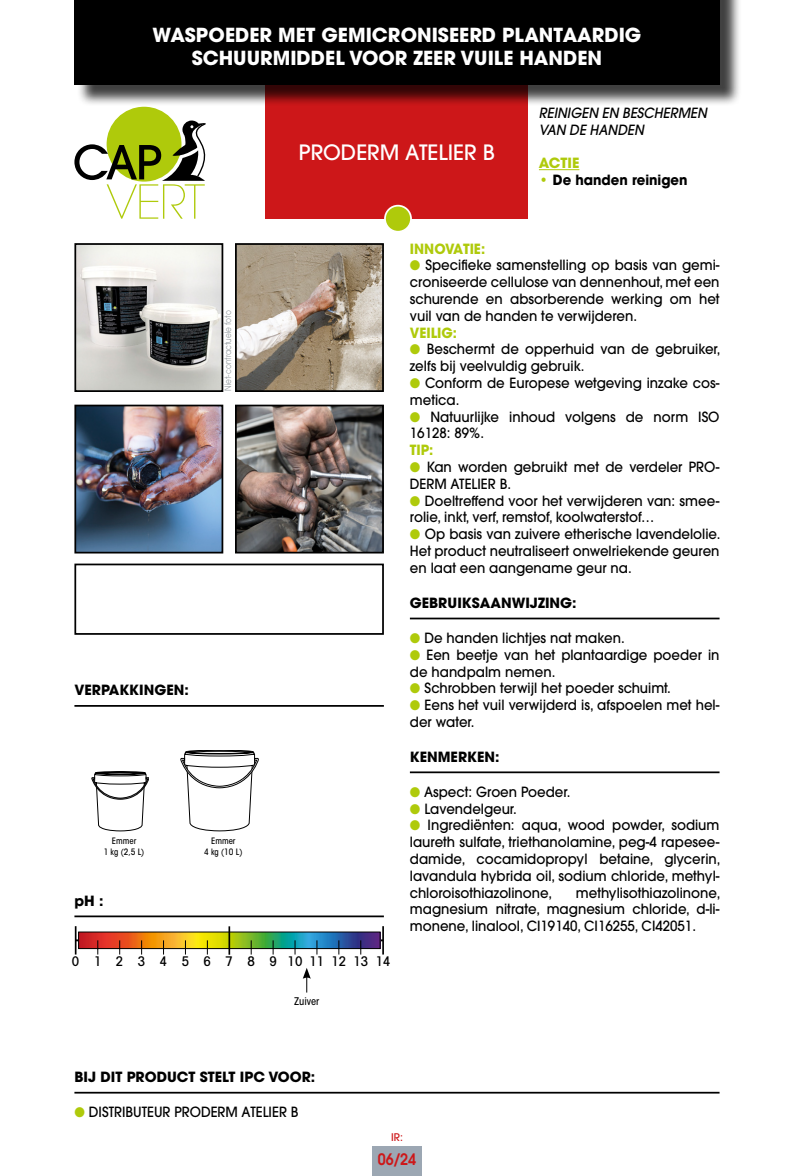
<style>
.page{position:relative;width:794px;height:1176px;background:#fff}
.page>*{position:absolute;margin:0;border:0;box-sizing:border-box;transform-origin:0 0}
.t1{font:500 21px "ITC Avant Garde Std";color:#fff}
.t2{font:700 19.25px "ITC Avant Garde Std";color:#fff}
.t3{font:600 15.75px "ITC Avant Garde Std";color:#cd1719;scale:.9 1}
.t4{font:500 14px/16.8px "ITC Avant Garde Std";color:#000;scale:.95 1}
.t5{font:700 14px "ITC Avant Garde Std";color:#000}
.t6{font:italic 500 14px "ITC Avant Garde Std";color:#000;scale:.95 1}
.t7{font:700 14px "ITC Avant Garde Std";color:#afca0b;scale:.95 1}
.t8{font:700 14px "ITC Avant Garde Std";color:#000;scale:.95 1}
.t9{font:700 14px "ITC Avant Garde Std";color:#afca0b}
.t10{font:500 condensed 13.3px "Avant Garde";letter-spacing:.265em;color:#000}
.t11{font:500 condensed 10.5px "ITC Avant Garde Std";color:#000}
.t12{font:500 10.5px "ITC Avant Garde Std";color:#cd1719}
.t13{font:500 condensed 8.75px "ITC Avant Garde Std";color:#000}
.t14{font:8.75px "ITC Avant Garde Std";color:#91989c;scale:.85 1}
.s1{color:#afca0b}
</style>
<div class="page">
<div style="left:266px;top:79px;width:262px;height:140px;background:#cd1719"></div>
<div style="left:74px;top:563px;width:310px;height:72px;border:2px solid #000"></div>
<div style="left:77px;top:0;width:664px;height:106px;background:#000;opacity:.75"></div>
<div style="left:74px;top:0;width:645px;height:84px;background:#000"></div>
<div style="left:372px;top:1146px;width:50px;height:30px;background:#9ca7b3"></div>
<div style="left:107px;top:107px;width:74px;height:75px;background:#afca0b;border-radius:50%"></div>
<svg style="left:74px;top:121px;width:132px;height:98px"></svg>
<div style="left:385px;top:206px;width:26px;height:26px;background:#afca0b;border-radius:50%"></div>
<div style="left:384px;top:205px;width:28px;height:28px;border:2px solid #fff;border-radius:50%"></div>
<hr style="left:74px;top:915px;width:310px;height:2px;background:#000">
<hr style="left:539px;top:169px;width:40px;height:1px;background:#afca0b">
<hr style="left:74px;top:705px;width:310px;height:2px;background:#000">
<hr style="left:410px;top:617px;width:309px;height:2px;background:#000">
<hr style="left:410px;top:771px;width:309px;height:2px;background:#000">
<hr style="left:74px;top:1092px;width:645px;height:1px;background:#000">
<hr style="left:76px;top:939px;width:307px;height:2px;background:#000">
<svg style="left:75px;top:926px;width:306px;height:29px"></svg>
<hr style="left:228px;top:926px;width:2px;height:28px;background:#000">
<hr style="left:382px;top:926px;width:2px;height:28px;background:#000">
<svg style="left:303px;top:968px;width:8px;height:24px"></svg>
<svg style="left:92px;top:771px;width:57px;height:60px"></svg>
<svg style="left:181px;top:750px;width:77px;height:81px"></svg>
<img style="left:77px;top:246px;width:143px;height:143px">
<div style="left:74px;top:243px;width:149px;height:149px;border:2px solid #000"></div>
<img style="left:77px;top:408px;width:143px;height:142px">
<div style="left:74px;top:405px;width:149px;height:148px;border:2px solid #000"></div>
<img style="left:238px;top:246px;width:143px;height:143px">
<div style="left:235px;top:243px;width:149px;height:149px;border:2px solid #000"></div>
<img style="left:238px;top:408px;width:143px;height:142px">
<div style="left:235px;top:405px;width:149px;height:148px;border:2px solid #000"></div>
<p class="t2" style="left:153px;top:22px;width:490px">WASPOEDER MET GEMICRONISEERD PLANTAARDIG</p>
<p class="t2" style="left:192px;top:45px;width:412px">SCHUURMIDDEL VOOR ZEER VUILE HANDEN</p>
<p class="t14" style="left:223px;top:391px;width:96px;rotate:-90deg">Niet-contractuele foto</p>
<p class="t5" style="left:74px;top:681px;width:116px">VERPAKKINGEN:</p>
<p class="t13" style="left:112px;top:836px;width:26px">Emmer</p>
<p class="t13" style="left:104px;top:846px;width:42px">1 kg (2,5 L)</p>
<p class="t5" style="left:74px;top:891px;width:31px">pH :</p>
<p class="t13" style="left:211px;top:836px;width:26px">Emmer</p>
<p class="t13" style="left:204px;top:846px;width:40px">4 kg (10 L)</p>
<p class="t1" style="left:299px;top:139px;width:197px">PRODERM ATELIER B</p>
<p class="t6" style="left:539px;top:104px;width:178px">REINIGEN EN BESCHERMEN</p>
<p class="t6" style="left:539px;top:121px;width:112px">VAN DE HANDEN</p>
<p class="t9" style="left:539px;top:154px;width:42px">ACTIE</p>
<p class="t8" style="left:539px;top:171px;width:158px"><span class="s1">•</span> De handen reinigen</p>
<p class="t7" style="left:410px;top:239px;width:81px">INNOVATIE:</p>
<p class="t4" style="left:410px;top:257px;width:327px;text-align:justify"><span class="s1">●</span> Specifieke samenstelling op basis van gemi&shy;croniseerde cellulose van dennenhout, met een schurende en absorberende werking om het vuil van de handen te verwijderen.</p>
<p class="t7" style="left:410px;top:323px;width:51px">VEILIG:</p>
<p class="t4" style="left:410px;top:341px;width:328px"><span class="s1">●</span> Beschermt de opperhuid van de gebruiker, zelfs bij veelvuldig gebruik.</p>
<p class="t4" style="left:410px;top:374px;width:327px"><span class="s1">●</span> Conform de Europese wetgeving inzake cos&shy;metica.</p>
<p class="t4" style="left:410px;top:408px;width:327px"><span class="s1">●</span> Natuurlijke inhoud volgens de norm ISO<br>16128: 89%.</p>
<p class="t7" style="left:410px;top:441px;width:26px">TIP:</p>
<p class="t4" style="left:410px;top:458px;width:327px"><span class="s1">●</span> Kan worden gebruikt met de verdeler PRO-<br>DERM ATELIER B.</p>
<p class="t4" style="left:410px;top:492px;width:327px"><span class="s1">●</span> Doeltreffend voor het verwijderen van: smee&shy;rolie, inkt, verf, remstof, koolwaterstof…</p>
<p class="t4" style="left:410px;top:525px;width:328px;text-align:justify"><span class="s1">●</span> Op basis van zuivere etherische lavendelolie.<br>Het product neutraliseert onwelriekende geuren en laat een aangename geur na.</p>
<p class="t5" style="left:410px;top:593px;width:168px">GEBRUIKSAANWIJZING:</p>
<p class="t4" style="left:410px;top:629px;width:228px"><span class="s1">●</span> De handen lichtjes nat maken.</p>
<p class="t4" style="left:410px;top:646px;width:327px"><span class="s1">●</span> Een beetje van het plantaardige poeder in de handpalm nemen.</p>
<p class="t4" style="left:410px;top:680px;width:276px"><span class="s1">●</span> Schrobben terwijl het poeder schuimt.</p>
<p class="t4" style="left:410px;top:696px;width:327px"><span class="s1">●</span> Eens het vuil verwijderd is, afspoelen met hel&shy;der water.</p>
<p class="t5" style="left:410px;top:747px;width:91px">KENMERKEN:</p>
<p class="t4" style="left:410px;top:783px;width:170px"><span class="s1">●</span> Aspect: Groen Poeder.</p>
<p class="t4" style="left:410px;top:800px;width:114px"><span class="s1">●</span> Lavendelgeur.</p>
<p class="t4" style="left:410px;top:817px;width:328px;text-align:justify"><span class="s1">●</span> Ingrediënten: aqua, wood powder, sodium laureth sulfate, triethanolamine, peg-4 rapesee&shy;damide, cocamidopropyl betaine, glycerin, lavandula hybrida oil, sodium chloride, methyl&shy;chloroisothiazolinone,</p>
<p class="t4" style="left:410px;top:884px;width:328px;text-align:justify;text-indent:166px">methylisothiazolinone, magnesium nitrate, magnesium chloride, d-li&shy;monene, linalool, CI19140, CI16255, CI42051.</p>
<p class="t10" style="left:72px;top:953px;width:320px">0 1 2 3 4 5 6 7 8 91011121314</p>
<p class="t11" style="left:294px;top:994px;width:27px">Zuiver</p>
<p class="t5" style="left:74px;top:1067px;width:242px">BIJ DIT PRODUCT STELT IPC VOOR:</p>
<p class="t4" style="left:74px;top:1103px;width:237px"><span class="s1">●</span> DISTRIBUTEUR PRODERM ATELIER B</p>
<p class="t12" style="left:391px;top:1130px;width:13px">IR:</p>
<p class="t3" style="left:378px;top:1149px;width:44px">06/24</p>
</div>
